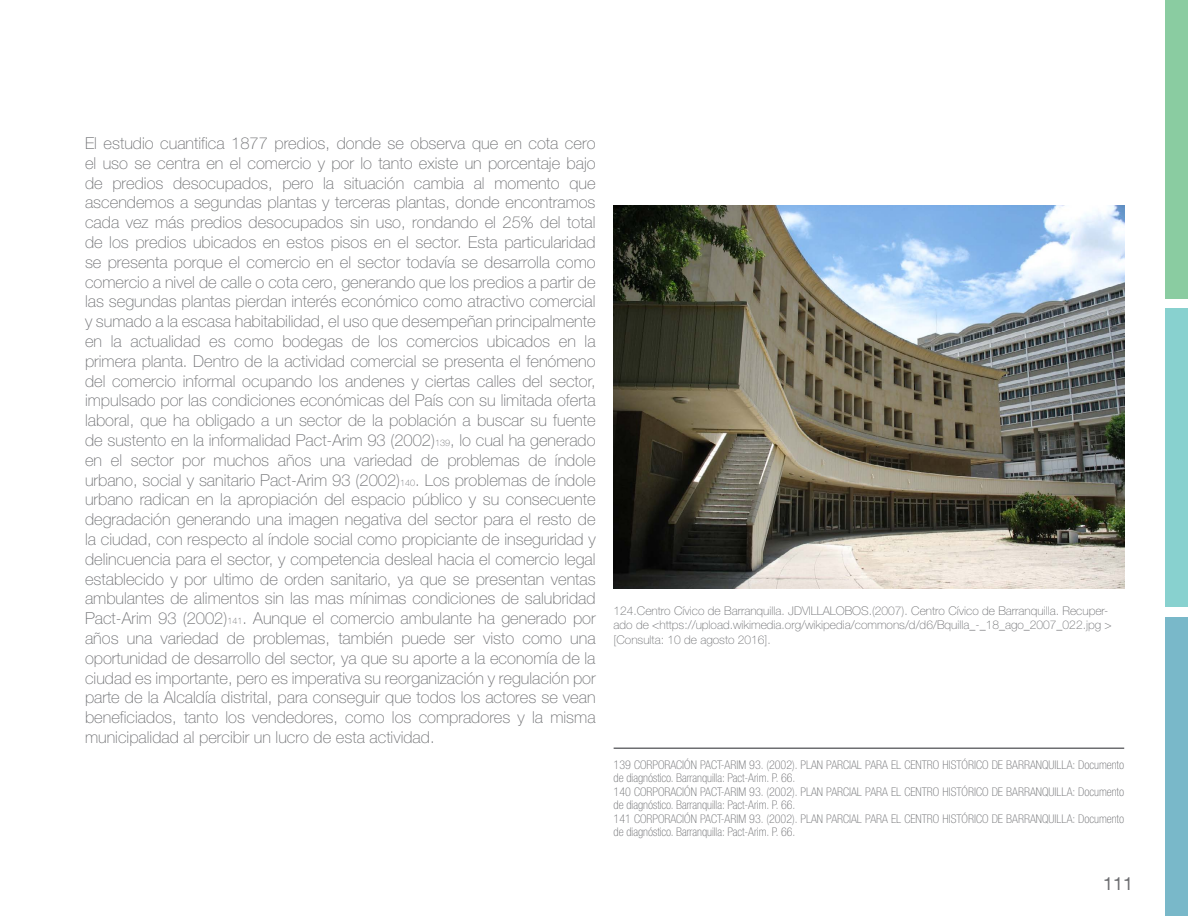
<style>
.page{position:relative;width:1188px;height:918px;background:#fff}
.page>*{position:absolute;margin:0;border:0;box-sizing:border-box;transform-origin:0 0}
.t1{font:18px "Helvetica Neue";color:#6d6e71}
.t2{font:100 16.5px/19.8px "Helvetica Neue";color:#6d6e71;text-align:justify}
.t3{font:100 condensed 12px/13.5px "Helvetica Neue";color:#6d6e71}
.t4{font:100 12px/14.4px "Helvetica Neue";color:#6d6e71}
.s1{font-size:9px}
</style>
<div class="page">
<div style="left:1166px;top:0;width:22px;height:298px;background:#8acca1"></div>
<div style="left:1166px;top:308px;width:22px;height:298px;background:#88d1cf"></div>
<div style="left:1166px;top:618px;width:22px;height:298px;background:#79b8c9"></div>
<img style="left:614px;top:206px;width:510px;height:383px">
<hr style="left:614px;top:747px;width:510px;height:2px;background:#6d6e71">
<p class="t2" style="left:85px;top:133px;width:512px">El estudio cuantifica 1877 predios, donde se observa que en cota cero el uso se centra en el comercio y por lo tanto existe un porcentaje bajo de predios desocupados, pero la situación cambia al momento que ascendemos a segundas plantas y terceras plantas, donde encontramos cada vez más predios desocupados sin uso, rondando el 25% del total de los predios ubicados en estos pisos en el sector. Esta particularidad se presenta porque el comercio en el sector todavía se desarrolla como comercio a nivel de calle o cota cero, generando que los predios a partir de las segundas plantas pierdan interés económico como atractivo comercial y sumado a la escasa habitabilidad, el uso que desempeñan principalmente en la actualidad es como bodegas de los comercios ubicados en la primera planta. Dentro de la actividad comercial se presenta el fenómeno del comercio informal ocupando los andenes y ciertas calles del sector, impulsado por las condiciones económicas del País con su limitada oferta laboral, que ha obligado a un sector de la población a buscar su fuente de sustento en la informalidad Pact-Arim 93 (2002)<span class="s1">139</span>, lo cual ha generado en el sector por muchos años una variedad de problemas de índole urbano, social y sanitario Pact-Arim 93 (2002)<span class="s1">140</span>. Los problemas de índole urbano radican en la apropiación del espacio público y su consecuente degradación generando una imagen negativa del sector para el resto de la ciudad, con respecto al índole social como propiciante de inseguridad y delincuencia para el sector, y competencia desleal hacia el comercio legal establecido y por ultimo de orden sanitario, ya que se presentan ventas ambulantes de alimentos sin las mas mínimas condiciones de salubridad Pact-Arim 93 (2002)<span class="s1">141</span>. Aunque el comercio ambulante ha generado por años una variedad de problemas, también puede ser visto como una oportunidad de desarrollo del sector, ya que su aporte a la economía de la ciudad es importante, pero es imperativa su reorganización y regulación por parte de la Alcaldía distrital, para conseguir que todos los actores se vean beneficiados, tanto los vendedores, como los compradores y la misma municipalidad al percibir un lucro de esta actividad.</p>
<p class="t4" style="left:614px;top:604px;width:500px">124.Centro Cívico de Barranquilla. JDVILLALOBOS.(2007). Centro Cívico de Barranquilla. Recuper&shy;ado de &lt;https://upload.wikimedia.org/wikipedia/commons/d/d6/Bquilla_-_18_ago_2007_022.jpg &gt; [Consulta: 10 de agosto 2016].</p>
<p class="t3" style="left:614px;top:757px;width:512px">139 CORPORACIÓN PACT-ARIM 93. (2002). PLAN PARCIAL PARA EL CENTRO HISTÓRICO DE BARRANQUILLA: Documento de diagnóstico. Barranquilla: Pact-Arim. P. 66.<br>140 CORPORACIÓN PACT-ARIM 93. (2002). PLAN PARCIAL PARA EL CENTRO HISTÓRICO DE BARRANQUILLA: Documento de diagnóstico. Barranquilla: Pact-Arim. P. 66.<br>141 CORPORACIÓN PACT-ARIM 93. (2002). PLAN PARCIAL PARA EL CENTRO HISTÓRICO DE BARRANQUILLA: Documento de diagnóstico. Barranquilla: Pact-Arim. P. 66.</p>
<p class="t1" style="left:1103px;top:873px;width:32px">111</p>
</div>
